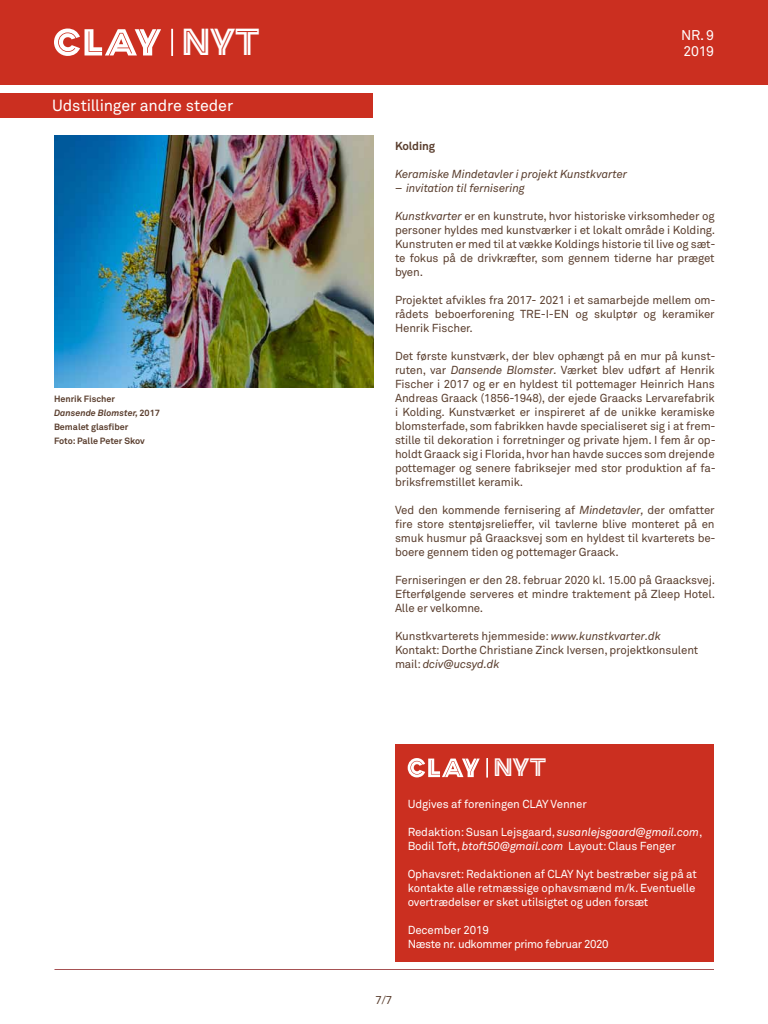
<style>
.page{position:relative;width:768px;height:1024px;background:#fff}
.page>*{position:absolute;margin:0;border:0;box-sizing:border-box;transform-origin:0 0}
.t1{font:35.1px "Clay";color:#fff}
.t2{font:23.5px "Clay";color:#fff}
.t3{font:16px "Akkurat";letter-spacing:-.01em;color:#fff}
.t4{font:14px/16px "Akkurat";letter-spacing:-.015em;color:#fff}
.t5{font:11.5px/14px "Akkurat";letter-spacing:-.01em;color:#5a3e2e;text-align:justify}
.t6{font:11.5px/14px "Akkurat";letter-spacing:-.01em;color:#fff}
.t7{font:italic 11.5px "Akkurat";letter-spacing:-.01em;color:#5a3e2e}
.t8{font:11.5px/14px "Akkurat";letter-spacing:-.035em;color:#fff}
.t9{font:700 11.5px "Akkurat";letter-spacing:-.01em;color:#5a3e2e}
.t10{font:700 9px/14px "Akkurat";color:#5a3e2e}
.s1{font-style:italic}
</style>
<div class="page">
<div style="left:0;top:0;width:768px;height:85px;background:#cb2f20"></div>
<svg style="left:54px;top:29px;width:107px;height:27px"></svg>
<div style="left:171px;top:29px;width:2px;height:27px;border:1px solid #fff"></div>
<hr style="left:54px;top:969px;width:660px;height:1px;background:#a65254">
<div style="left:395px;top:744px;width:319px;height:218px;background:#cb2f20"></div>
<svg style="left:408px;top:758px;width:72px;height:19px"></svg>
<div style="left:486px;top:758px;width:2px;height:20px;border:1px solid #fff"></div>
<div style="left:0;top:94px;width:373px;height:24px;background:#cb2f20"></div>
<img style="left:54px;top:136px;width:320px;height:251px">
<h1 class="t1" style="left:181px;top:20px;width:80px">NYT</h1>
<p class="t4" style="left:681px;top:27px;width:34px">NR. 9<br>2019</p>
<h3 class="t3" style="left:52px;top:96px;width:182px">Udstillinger andre steder</h3>
<p class="t10" style="left:54px;top:392px;width:108px">Henrik Fischer<br><span class="s1">Dansende Blomster,</span> 2017<br>Bemalet glasfiber<br>Foto: Palle Peter Skov</p>
<p class="t9" style="left:395px;top:138px;width:42px">Kolding</p>
<p class="t7" style="left:395px;top:167px;width:234px">Keramiske Mindetavler i projekt Kunstkvarter</p>
<p class="t7" style="left:395px;top:181px;width:131px">– invitation til fernisering</p>
<p class="t5" style="left:395px;top:209px;width:322px"><span class="s1">Kunstkvarter</span> er en kunstrute, hvor historiske virksomheder og personer hyldes med kunstværker i et lokalt område i Kolding.<br>Kunstruten er med til at vække Koldings historie til live og sæt&shy;te fokus på de drivkræfter, som gennem tiderne har præget byen.</p>
<p class="t5" style="left:395px;top:293px;width:322px">Projektet afvikles fra 2017- 2021 i et samarbejde mellem om&shy;rådets beboerforening TRE-I-EN og skulptør og keramiker Henrik Fischer.</p>
<p class="t5" style="left:395px;top:349px;width:322px">Det første kunstværk, der blev ophængt på en mur på kunst&shy;ruten, var <span class="s1">Dansende Blomster.</span> Værket blev udført af Henrik Fischer i 2017 og er en hyldest til pottemager Heinrich Hans Andreas Graack (1856-1948), der ejede Graacks Lervarefabrik i Kolding. Kunstværket er inspireret af de unikke keramiske blomsterfade, som fabrikken havde specialiseret sig i at frem&shy;stille til dekoration i forretninger og private hjem. I fem år op&shy;holdt Graack sig i Florida, hvor han havde succes som drejende pottemager og senere fabriksejer med stor produktion af fa&shy;briksfremstillet keramik.</p>
<p class="t5" style="left:395px;top:503px;width:322px">Ved den kommende fernisering af <span class="s1">Mindetavler,</span> der omfatter fire store stentøjsrelieffer, vil tavlerne blive monteret på en smuk husmur på Graacksvej som en hyldest til kvarterets be&shy;boere gennem tiden og pottemager Graack.</p>
<p class="t5" style="left:395px;top:573px;width:322px">Ferniseringen er den 28. februar 2020 kl. 15.00 på Graacksvej.<br>Efterfølgende serveres et mindre traktement på Zleep Hotel.<br>Alle er velkomne.</p>
<p class="t5" style="left:395px;top:629px;width:305px;text-align:left">Kunstkvarterets hjemmeside: <span class="s1">www.kunstkvarter.dk<br></span>Kontakt: Dorthe Christiane Zinck Iversen, projektkonsulent mail: <span class="s1">dciv@ucsyd.dk</span></p>
<h2 class="t2" style="left:493px;top:752px;width:54px">NYT</h2>
<p class="t6" style="left:408px;top:797px;width:129px">Udgives af foreningen Clay</p>
<p class="t6" style="left:551px;top:797px;width:38px">Venner</p>
<p class="t6" style="left:408px;top:825px;width:296px">Redaktion: Susan Lejsgaard, <span class="s1">susanlejsgaard@gmail.com</span>,<br>Bodil Toft, <span class="s1">btoft50@gmail.com</span> Layout: Claus Fenger</p>
<p class="t6" style="left:408px;top:867px;width:291px">Ophavsret: Redaktionen af CLAY Nyt bestræber sig på at kontakte alle retmæssige ophavsmænd m/k. Eventuelle overtrædelser er sket utilsigtet og uden forsæt</p>
<p class="t8" style="left:408px;top:923px;width:203px">December 2019<br>Næste nr. udkommer primo februar 2020</p>
<p class="t5" style="left:376px;top:993px;width:18px">7/7</p>
</div>
